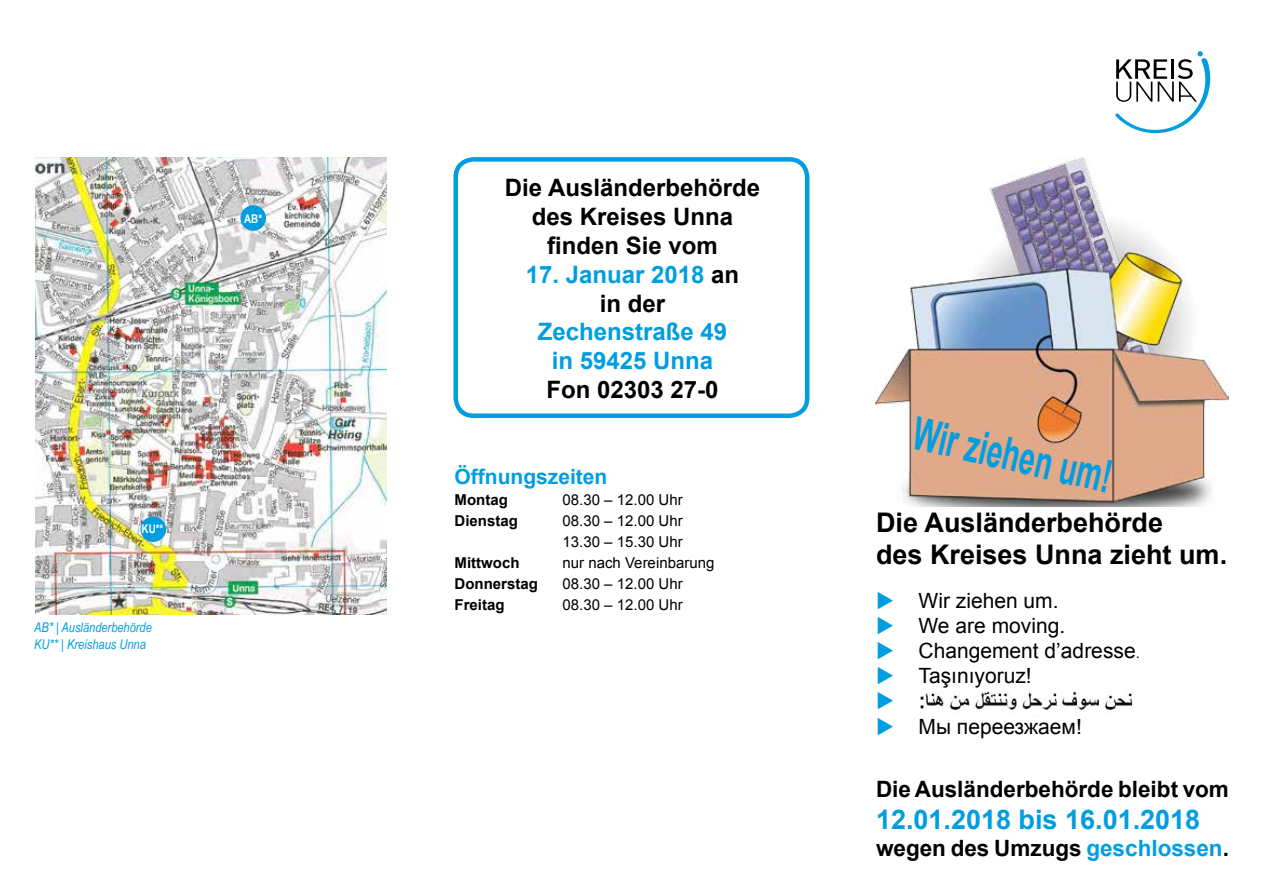
<style>
.page{position:relative;width:1263px;height:893px;background:#fff}
.page>*{position:absolute;margin:0;border:0;box-sizing:border-box;transform-origin:0 0}
.t1{font:700 45.6px "Arial";color:#009ee0;scale:.63 1}
.t2{font:700 27px/32.4px "Arial";color:#000}
.t3{font:700 27px "Arial";color:#009ee0}
.t4{font:700 24px/28.8px "Arial";color:#000;text-align:center}
.t5{font:700 24px/28.8px "Arial";color:#009ee0;text-align:center}
.t6{font:700 22.5px "Arial";color:#000}
.t7{font:21px "Arial";color:#000}
.t8{font:700 21px "Arial";color:#009ee0}
.t9{font:15px/21px "Arial";color:#000}
.t10{font:700 15px "Arial";color:#000}
.t11{font:italic 13.5px/16.2px "Arial Narrow";color:#009ee0}
.t12{font:700 12px "Arial Narrow";color:#fff}
.s1{color:#000}
.s2{color:#009ee0}
.s3{font-size:15px}
</style>
<div class="page">
<img style="left:920px;top:691px;width:213px;height:19px">
<svg style="left:1115px;top:51px;width:95px;height:82px"></svg>
<img style="left:876px;top:157px;width:353px;height:350px">
<div style="left:453px;top:157px;width:356px;height:261px;border:4px solid #009ee0;border-radius:18px"></div>
<img style="left:36px;top:157px;width:351px;height:457px">
<div style="left:240px;top:205px;width:26px;height:26px;background:#009ee0;border-radius:50%"></div>
<div style="left:141px;top:516px;width:25px;height:26px;background:#009ee0;border-radius:50%"></div>
<p class="t12" style="left:244px;top:209px;width:20px">AB*</p>
<p class="t12" style="left:142px;top:519px;width:23px">KU**</p>
<p class="t11" style="left:34px;top:619px;width:119px">AB* | Ausländerbehörde<br>KU** | Kreishaus Unna</p>
<h3 class="t4" style="left:505px;top:174px;width:257px">Die Ausländerbehörde des Kreises Unna finden Sie vom</h3>
<h3 class="t5" style="left:526px;top:261px;width:215px">17. Januar 2018 <span class="s1">an in der</span></h3>
<h3 class="t5" style="left:538px;top:318px;width:191px">Zechenstraße 49 in 59425 Unna</h3>
<h3 class="t4" style="left:546px;top:376px;width:174px">Fon 02303 27-0</h3>
<h3 class="t8" style="left:455px;top:463px;width:154px">Öffnungszeiten</h3>
<p class="t10" style="left:455px;top:490px;width:55px">Montag</p>
<p class="t9" style="left:563px;top:490px;width:122px">08.30 – 12.00 Uhr</p>
<p class="t10" style="left:455px;top:511px;width:65px">Dienstag</p>
<p class="t9" style="left:563px;top:511px;width:122px">08.30 – 12.00 Uhr<br>13.30 – 15.30 Uhr</p>
<p class="t10" style="left:455px;top:553px;width:66px">Mittwoch</p>
<p class="t9" style="left:563px;top:553px;width:153px">nur nach Vereinbarung</p>
<p class="t10" style="left:455px;top:574px;width:85px">Donnerstag</p>
<p class="t9" style="left:563px;top:574px;width:122px">08.30 – 12.00 Uhr</p>
<p class="t10" style="left:455px;top:595px;width:52px">Freitag</p>
<p class="t9" style="left:563px;top:595px;width:122px">08.30 – 12.00 Uhr</p>
<h1 class="t1" style="left:921px;top:402px;width:323px;rotate:13deg">Wir ziehen um!</h1>
<h2 class="t2" style="left:876px;top:507px;width:353px">Die Ausländerbehörde<br>des Kreises Unna zieht um.</h2>
<h3 class="t7" style="left:876px;top:586px;width:184px"><span class="s2">◆</span> Wir ziehen um.</h3>
<h3 class="t7" style="left:876px;top:612px;width:191px"><span class="s2">◆</span> We are moving.</h3>
<h3 class="t7" style="left:876px;top:637px;width:265px"><span class="s2">◆</span> Changement d’adresse<span class="s3">.</span></h3>
<h3 class="t7" style="left:876px;top:662px;width:157px"><span class="s2">◆</span> Taşınıyoruz!</h3>
<h3 class="t7" style="left:876px;top:712px;width:207px"><span class="s2">◆</span> Мы переезжаем!</h3>
<h3 class="t6" style="left:876px;top:774px;width:354px">Die Ausländerbehörde bleibt vom</h3>
<h2 class="t3" style="left:876px;top:802px;width:326px">12.01.2018 bis 16.01.2018</h2>
<h3 class="t6" style="left:876px;top:833px;width:354px">wegen des Umzugs <span class="s2">geschlossen</span>.</h3>
</div>
